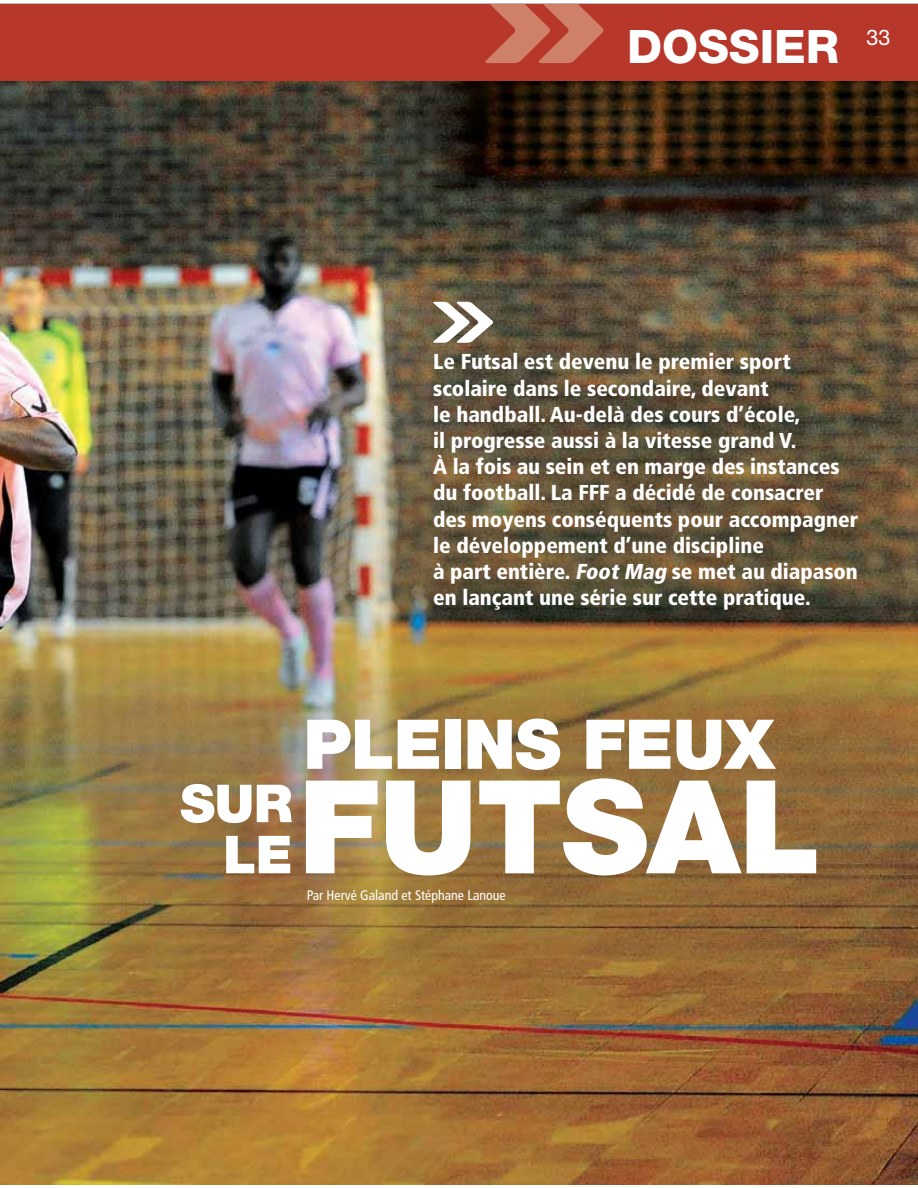
<style>
.page{position:relative;width:918px;height:1188px;background:#fff}
.page>*{position:absolute;margin:0;border:0;box-sizing:border-box;transform-origin:0 0}
.t1{font:900 129.75px "Helvetica Neue";letter-spacing:-.01em;color:#fff}
.t2{font:900 68.7px "Helvetica Neue";letter-spacing:-.01em;color:#fff}
.t3{font:900 52.35px/51.2px "Helvetica Neue";color:#fff;text-align:right}
.t4{font:800 46.2px "Helvetica Neue";color:#fff}
.t5{font:900 condensed 21.6px/26.2px "Frutiger";color:#fff}
.t6{font:condensed 13.95px "Frutiger";color:#fff}
.s1{font-style:italic}
</style>
<div class="page">
<img style="left:0;top:80px;width:918px;height:1104px">
<div style="left:0;top:4px;width:918px;height:76px;background:#b7372b"></div>
<svg style="left:485px;top:4px;width:119px;height:59px"></svg>
<svg style="left:433px;top:302px;width:60px;height:41px"></svg>
<h3 class="t4" style="left:627px;top:30px;width:265px">DOSSIER <sup>33</sup></h3>
<p class="t5" style="left:433px;top:350px;width:427px">Le Futsal est devenu le premier sport scolaire dans le secondaire, devant<br>le handball. Au-delà des cours d’école,<br>il progresse aussi à la vitesse grand V.<br>À la fois au sein et en marge des instances du football. La FFF a décidé de consacrer des moyens conséquents pour accompagner le développement d’une discipline<br>à part entière. <span class="s1">Foot Mag</span> se met au diapason en lançant une série sur cette pratique.</p>
<h2 class="t2" style="left:303px;top:720px;width:473px">PLEINS FEUX</h2>
<h3 class="t3" style="left:180px;top:782px;width:114px">SUR<br>LE</h3>
<h1 class="t1" style="left:299px;top:781px;width:524px">FUTSAL</h1>
<p class="t6" style="left:307px;top:890px;width:200px">Par Hervé Galand et Stéphane Lanoue</p>
</div>
